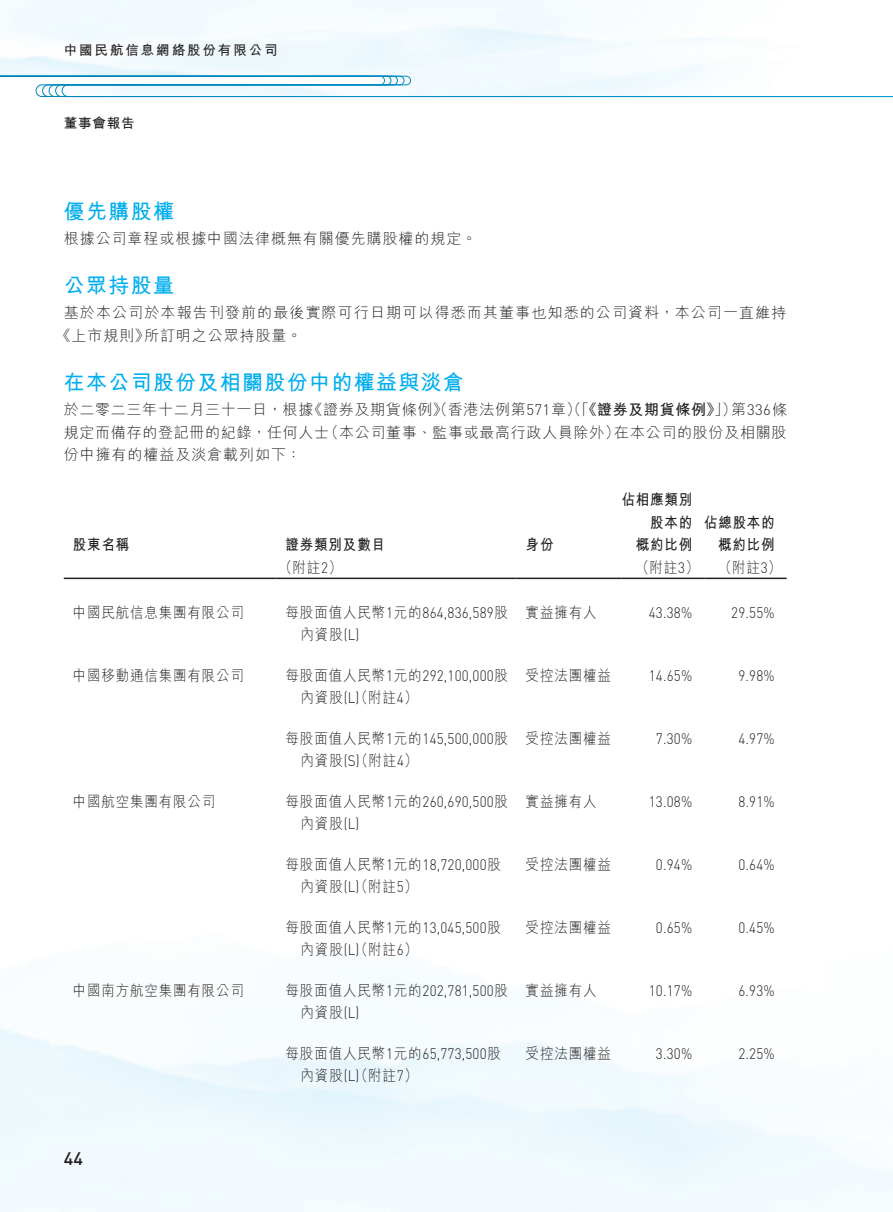
<style>
.page{position:relative;width:893px;height:1212px;background:#fff}
.page>*{position:absolute;margin:0;border:0;box-sizing:border-box;transform-origin:0 0}
._03_H1{font:700 21px "M Hei HK";letter-spacing:.06em;color:#00aeef}
.t1{font:500 18px "DIN Pro";color:#231f20}
._15_Table_Stub{font:300 15px/22.5px "M Hei HK";letter-spacing:.065em;color:#231f20;scale:.9 1}
._01_Body_Text{font:300 15px/22.5px "M Hei HK";letter-spacing:.065em;color:#231f20}
._01_Body_Text-2{font:300 15px "DIN Pro";letter-spacing:.015em;color:#231f20;scale:.9 1}
._15_Table_Stub-2{font:300 15px/22.5px "DIN Pro";letter-spacing:.015em;color:#231f20;scale:.9 1}
._01_Body_Text-3{font:700 15px/22.5px "M Hei HK";letter-spacing:.06em;color:#231f20;text-align:right;scale:.9 1}
._15_Table_Stub-3{font:700 15px "M Hei HK";letter-spacing:.06em;color:#231f20;scale:.9 1}
._01_Body_Text-4{font:300 15px "M Hei HK";letter-spacing:.065em;color:#231f20;scale:.9 1}
.t2{font:700 13.5px "M Hei HK";letter-spacing:.14em;color:#231f20}
.s1{font-family:"DIN Pro"}
.s2{font-weight:700}
.s3{font-family:"M Hei HK"}
</style>
<div class="page">
<img style="left:0;top:0;width:893px;height:97px">
<hr style="left:64px;top:578px;width:213px;height:1px;background:#231f20">
<hr style="left:277px;top:578px;width:240px;height:1px;background:#231f20">
<hr style="left:517px;top:578px;width:105px;height:1px;background:#231f20">
<hr style="left:622px;top:578px;width:82px;height:1px;background:#231f20">
<hr style="left:704px;top:578px;width:83px;height:1px;background:#231f20">
<p class="t2" style="left:64px;top:40px;width:215px">中國民航信息網絡股份有限公司</p>
<p class="t2" style="left:64px;top:113px;width:72px">董事會報告</p>
<p class="_03_H1" style="left:64px;top:196px;width:112px">優先購股權</p>
<p class="_01_Body_Text" style="left:64px;top:227px;width:414px">根據公司章程或根據中國法律概無有關優先購股權的規定。</p>
<p class="_03_H1" style="left:64px;top:270px;width:112px">公眾持股量</p>
<p class="_01_Body_Text" style="left:56px;top:301px;width:732px;text-indent:8px">基於本公司於本報告刊發前的最後實際可行日期可以得悉而其董事也知悉的公司資料，本公司一直維持《上市規則》所訂明之公眾持股量。</p>
<p class="_03_H1" style="left:64px;top:367px;width:402px">在本公司股份及相關股份中的權益與淡倉</p>
<p class="_01_Body_Text" style="left:64px;top:398px;width:724px;text-align:justify">於二零二三年十二月三十一日，根據《證券及期貨條例》（香港法例第<span class="s1">571</span>章）（「<span class="s2">《證券及期貨條例》</span>」）第<span class="s1">336</span>條規定而備存的登記冊的紀錄，任何人士（本公司董事、監事或最高行政人員除外）在本公司的股份及相關股份中擁有的權益及淡倉載列如下：</p>
<p class="_15_Table_Stub-3" style="left:73px;top:534px;width:64px">股東名稱</p>
<p class="_15_Table_Stub-3" style="left:286px;top:534px;width:112px">證券類別及數目</p>
<p class="_15_Table_Stub-3" style="left:526px;top:534px;width:32px">身份</p>
<p class="_01_Body_Text-3" style="left:622px;top:487px;width:80px">佔相應類別股本的<br>概約比例</p>
<p class="_01_Body_Text-3" style="left:704px;top:510px;width:80px">佔總股本的概約比例</p>
<p class="_15_Table_Stub" style="left:279px;top:555px;width:71px">（附註<span class="s1">2</span>）</p>
<p class="_01_Body_Text-4" style="left:636px;top:557px;width:71px">（附註<span class="s1">3</span>）</p>
<p class="_01_Body_Text-4" style="left:718px;top:557px;width:71px">（附註<span class="s1">3</span>）</p>
<p class="_15_Table_Stub" style="left:73px;top:600px;width:192px">中國民航信息集團有限公司</p>
<p class="_15_Table_Stub-2" style="left:301px;top:600px;width:232px;text-indent:-15px"><span class="s3">每股面值人民幣</span>1<span class="s3">元的</span>864,836,589<span class="s3">股內資股</span>(L)</p>
<p class="_15_Table_Stub" style="left:526px;top:600px;width:80px">實益擁有人</p>
<p class="_01_Body_Text-2" style="left:649px;top:602px;width:50px">43.38%</p>
<p class="_01_Body_Text-2" style="left:731px;top:602px;width:50px">29.55%</p>
<p class="_15_Table_Stub" style="left:73px;top:663px;width:192px">中國移動通信集團有限公司</p>
<p class="_15_Table_Stub" style="left:301px;top:663px;width:232px;text-indent:-15px">每股面值人民幣<span class="s1">1</span>元的<span class="s1">292,100,000</span>股內資股<span class="s1">(L)</span>（附註<span class="s1">4</span>）</p>
<p class="_15_Table_Stub" style="left:526px;top:663px;width:96px">受控法團權益</p>
<p class="_01_Body_Text-2" style="left:649px;top:665px;width:50px">14.65%</p>
<p class="_01_Body_Text-2" style="left:738px;top:665px;width:42px">9.98%</p>
<p class="_15_Table_Stub" style="left:301px;top:726px;width:232px;text-indent:-15px">每股面值人民幣<span class="s1">1</span>元的<span class="s1">145,500,000</span>股內資股<span class="s1">(S)</span>（附註<span class="s1">4</span>）</p>
<p class="_15_Table_Stub" style="left:526px;top:726px;width:96px">受控法團權益</p>
<p class="_01_Body_Text-2" style="left:656px;top:728px;width:42px">7.30%</p>
<p class="_01_Body_Text-2" style="left:738px;top:728px;width:42px">4.97%</p>
<p class="_15_Table_Stub" style="left:73px;top:789px;width:160px">中國航空集團有限公司</p>
<p class="_15_Table_Stub-2" style="left:301px;top:789px;width:232px;text-indent:-15px"><span class="s3">每股面值人民幣</span>1<span class="s3">元的</span>260,690,500<span class="s3">股內資股</span>(L)</p>
<p class="_15_Table_Stub" style="left:526px;top:789px;width:80px">實益擁有人</p>
<p class="_01_Body_Text-2" style="left:649px;top:791px;width:50px">13.08%</p>
<p class="_01_Body_Text-2" style="left:738px;top:791px;width:42px">8.91%</p>
<p class="_15_Table_Stub" style="left:301px;top:852px;width:224px;text-indent:-15px">每股面值人民幣<span class="s1">1</span>元的<span class="s1">18,720,000</span>股內資股<span class="s1">(L)</span>（附註<span class="s1">5</span>）</p>
<p class="_15_Table_Stub" style="left:526px;top:852px;width:96px">受控法團權益</p>
<p class="_01_Body_Text-2" style="left:656px;top:854px;width:42px">0.94%</p>
<p class="_01_Body_Text-2" style="left:738px;top:854px;width:42px">0.64%</p>
<p class="_15_Table_Stub" style="left:301px;top:915px;width:224px;text-indent:-15px">每股面值人民幣<span class="s1">1</span>元的<span class="s1">13,045,500</span>股內資股<span class="s1">(L)</span>（附註<span class="s1">6</span>）</p>
<p class="_15_Table_Stub" style="left:526px;top:915px;width:96px">受控法團權益</p>
<p class="_01_Body_Text-2" style="left:656px;top:917px;width:42px">0.65%</p>
<p class="_01_Body_Text-2" style="left:738px;top:917px;width:42px">0.45%</p>
<p class="_15_Table_Stub" style="left:73px;top:978px;width:192px">中國南方航空集團有限公司</p>
<p class="_15_Table_Stub-2" style="left:301px;top:978px;width:232px;text-indent:-15px"><span class="s3">每股面值人民幣</span>1<span class="s3">元的</span>202,781,500<span class="s3">股內資股</span>(L)</p>
<p class="_15_Table_Stub" style="left:526px;top:978px;width:80px">實益擁有人</p>
<p class="_01_Body_Text-2" style="left:649px;top:980px;width:50px">10.17%</p>
<p class="_01_Body_Text-2" style="left:738px;top:980px;width:42px">6.93%</p>
<p class="_15_Table_Stub" style="left:301px;top:1041px;width:224px;text-indent:-15px">每股面值人民幣<span class="s1">1</span>元的<span class="s1">65,773,500</span>股內資股<span class="s1">(L)</span>（附註<span class="s1">7</span>）</p>
<p class="_15_Table_Stub" style="left:526px;top:1041px;width:96px">受控法團權益</p>
<p class="_01_Body_Text-2" style="left:656px;top:1043px;width:42px">3.30%</p>
<p class="_01_Body_Text-2" style="left:738px;top:1043px;width:42px">2.25%</p>
<p class="t1" style="left:64px;top:1146px;width:21px">44</p>
</div>
